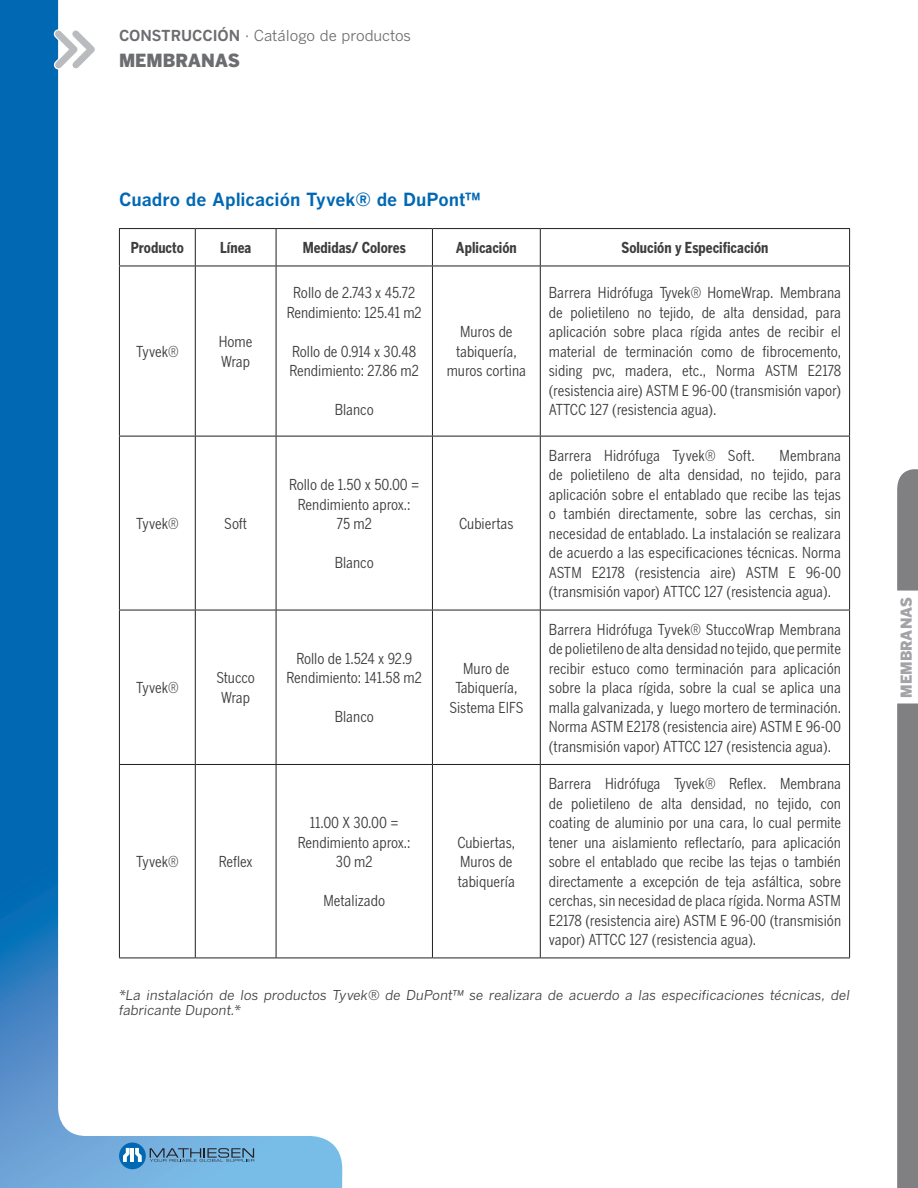
<style>
.page{position:relative;width:918px;height:1188px;background:#fff}
.page>*{position:absolute;margin:0;border:0;box-sizing:border-box;transform-origin:0 0}
.t1{font:700 18px "Benton Gothic";letter-spacing:-.005em;color:#0168b3}
.t2{font:900 18px "Benton Gothic";color:#6c6d70}
.t3{font:condensed 15px/19.5px "Benton Gothic";color:#3e3e3f;text-align:center}
.t4{font:700 condensed 15px "Benton Gothic";color:#3e3e3f}
.t5{font:15px "Benton Gothic";color:#6c6d70}
.t6{font:900 15px "Benton Gothic";letter-spacing:-.005em;color:#a3a3a7}
.t7{font:italic 13.5px/15px "Benton Gothic";color:#3e3e3f}
.s1{font-weight:700}
</style>
<div class="page">
<svg style="left:0;top:0;width:342px;height:1188px"></svg>
<svg style="left:150px;top:1148px;width:104px;height:14px"></svg>
<div style="left:119px;top:1143px;width:27px;height:26px;background:#0168b3;border-radius:50%"></div>
<svg style="left:123px;top:1148px;width:19px;height:14px"></svg>
<hr style="left:130px;top:1148px;width:4px;height:14px;background:#fff">
<svg style="left:897px;top:469px;width:21px;height:122px;background:#848487"></svg>
<div style="left:897px;top:703px;width:21px;height:485px;background:#808083"></div>
<svg style="left:53px;top:29px;width:44px;height:41px"></svg>
<hr style="left:119px;top:228px;width:76px;height:1px;background:#231f20">
<hr style="left:119px;top:229px;width:1px;height:37px;background:#231f20">
<hr style="left:195px;top:228px;width:81px;height:1px;background:#231f20">
<hr style="left:195px;top:229px;width:1px;height:37px;background:#231f20">
<hr style="left:276px;top:228px;width:156px;height:1px;background:#231f20">
<hr style="left:276px;top:229px;width:1px;height:37px;background:#231f20">
<hr style="left:432px;top:228px;width:108px;height:1px;background:#231f20">
<hr style="left:432px;top:229px;width:1px;height:37px;background:#231f20">
<hr style="left:540px;top:228px;width:310px;height:1px;background:#231f20">
<hr style="left:540px;top:229px;width:1px;height:37px;background:#231f20">
<hr style="left:849px;top:229px;width:1px;height:37px;background:#231f20">
<hr style="left:119px;top:266px;width:76px;height:1px;background:#231f20">
<hr style="left:119px;top:266px;width:1px;height:170px;background:#231f20">
<hr style="left:195px;top:266px;width:81px;height:1px;background:#231f20">
<hr style="left:195px;top:266px;width:1px;height:170px;background:#231f20">
<hr style="left:276px;top:266px;width:156px;height:1px;background:#231f20">
<hr style="left:276px;top:266px;width:1px;height:170px;background:#231f20">
<hr style="left:432px;top:266px;width:108px;height:1px;background:#231f20">
<hr style="left:432px;top:266px;width:1px;height:170px;background:#231f20">
<hr style="left:540px;top:266px;width:310px;height:1px;background:#231f20">
<hr style="left:540px;top:266px;width:1px;height:170px;background:#231f20">
<hr style="left:849px;top:266px;width:1px;height:170px;background:#231f20">
<hr style="left:119px;top:436px;width:76px;height:1px;background:#231f20">
<hr style="left:119px;top:436px;width:1px;height:174px;background:#231f20">
<hr style="left:195px;top:436px;width:81px;height:1px;background:#231f20">
<hr style="left:195px;top:436px;width:1px;height:174px;background:#231f20">
<hr style="left:276px;top:436px;width:156px;height:1px;background:#231f20">
<hr style="left:276px;top:436px;width:1px;height:174px;background:#231f20">
<hr style="left:432px;top:436px;width:108px;height:1px;background:#231f20">
<hr style="left:432px;top:436px;width:1px;height:174px;background:#231f20">
<hr style="left:540px;top:436px;width:310px;height:1px;background:#231f20">
<hr style="left:540px;top:436px;width:1px;height:174px;background:#231f20">
<hr style="left:849px;top:436px;width:1px;height:174px;background:#231f20">
<hr style="left:119px;top:610px;width:76px;height:1px;background:#231f20">
<hr style="left:119px;top:610px;width:1px;height:154px;background:#231f20">
<hr style="left:195px;top:610px;width:81px;height:1px;background:#231f20">
<hr style="left:195px;top:610px;width:1px;height:154px;background:#231f20">
<hr style="left:276px;top:610px;width:156px;height:1px;background:#231f20">
<hr style="left:276px;top:610px;width:1px;height:154px;background:#231f20">
<hr style="left:432px;top:610px;width:108px;height:1px;background:#231f20">
<hr style="left:432px;top:610px;width:1px;height:154px;background:#231f20">
<hr style="left:540px;top:610px;width:310px;height:1px;background:#231f20">
<hr style="left:540px;top:610px;width:1px;height:154px;background:#231f20">
<hr style="left:849px;top:610px;width:1px;height:154px;background:#231f20">
<hr style="left:119px;top:764px;width:76px;height:1px;background:#231f20">
<hr style="left:119px;top:765px;width:1px;height:193px;background:#231f20">
<hr style="left:119px;top:958px;width:76px;height:1px;background:#231f20">
<hr style="left:195px;top:764px;width:81px;height:1px;background:#231f20">
<hr style="left:195px;top:765px;width:1px;height:193px;background:#231f20">
<hr style="left:276px;top:764px;width:156px;height:1px;background:#231f20">
<hr style="left:276px;top:765px;width:1px;height:193px;background:#231f20">
<hr style="left:432px;top:764px;width:108px;height:1px;background:#231f20">
<hr style="left:432px;top:765px;width:1px;height:193px;background:#231f20">
<hr style="left:540px;top:764px;width:310px;height:1px;background:#231f20">
<hr style="left:540px;top:765px;width:1px;height:193px;background:#231f20">
<hr style="left:849px;top:765px;width:1px;height:193px;background:#231f20">
<hr style="left:195px;top:958px;width:81px;height:1px;background:#231f20">
<hr style="left:276px;top:958px;width:156px;height:1px;background:#231f20">
<hr style="left:432px;top:958px;width:108px;height:1px;background:#231f20">
<hr style="left:540px;top:958px;width:310px;height:1px;background:#231f20">
<p class="t5" style="left:119px;top:26px;width:294px"><span class="s1">CONSTRUCCIÓN</span> · Catálogo de productos</p>
<p class="t2" style="left:119px;top:49px;width:122px">MEMBRANAS</p>
<p class="t1" style="left:119px;top:188px;width:363px">Cuadro de Aplicación Tyvek® de DuPont™</p>
<p class="t4" style="left:131px;top:239px;width:54px">Producto</p>
<p class="t4" style="left:220px;top:239px;width:33px">Línea</p>
<p class="t4" style="left:303px;top:239px;width:105px">Medidas/ Colores</p>
<p class="t4" style="left:456px;top:239px;width:62px">Aplicación</p>
<p class="t4" style="left:621px;top:239px;width:148px">Solución y Especificación</p>
<p class="t3" style="left:136px;top:342px;width:44px">Tyvek®</p>
<p class="t3" style="left:219px;top:332px;width:35px;text-align:left">Home<br>Wrap</p>
<p class="t3" style="left:136px;top:514px;width:44px">Tyvek®</p>
<p class="t3" style="left:224px;top:514px;width:24px">Soft</p>
<p class="t3" style="left:136px;top:678px;width:44px">Tyvek®</p>
<p class="t3" style="left:216px;top:668px;width:40px">Stucco<br>Wrap</p>
<p class="t3" style="left:136px;top:852px;width:44px">Tyvek®</p>
<p class="t3" style="left:219px;top:852px;width:35px">Reflex</p>
<p class="t3" style="left:287px;top:283px;width:137px">Rollo de 2.743 x 45.72<br>Rendimiento: 125.41 m2</p>
<p class="t3" style="left:290px;top:342px;width:131px;text-align:left">Rollo de 0.914 x 30.48<br>Rendimiento: 27.86 m2</p>
<p class="t3" style="left:335px;top:400px;width:41px">Blanco</p>
<p class="t3" style="left:289px;top:475px;width:132px">Rollo de 1.50 x 50.00 =<br>Rendimiento aprox.:<br>75 m2</p>
<p class="t3" style="left:335px;top:553px;width:41px">Blanco</p>
<p class="t3" style="left:287px;top:649px;width:137px">Rollo de 1.524 x 92.9<br>Rendimiento: 141.58 m2</p>
<p class="t3" style="left:335px;top:707px;width:41px">Blanco</p>
<p class="t3" style="left:298px;top:813px;width:114px">11.00 X 30.00 =<br>Rendimiento aprox.:<br>30 m2</p>
<p class="t3" style="left:323px;top:891px;width:63px">Metalizado</p>
<p class="t3" style="left:447px;top:322px;width:81px">Muros de tabiquería, muros cortina</p>
<p class="t3" style="left:459px;top:514px;width:56px">Cubiertas</p>
<p class="t3" style="left:449px;top:658px;width:76px">Muro de<br>Tabiquería,<br>Sistema EIFS</p>
<p class="t3" style="left:458px;top:832px;width:59px;text-align:left">Cubiertas,<br>Muros de tabiquería</p>
<p class="t3" style="left:549px;top:283px;width:294px;text-align:justify">Barrera Hidrófuga Tyvek® HomeWrap. Membrana de polietileno no tejido, de alta densidad, para aplicación sobre placa rígida antes de recibir el material de terminación como de fibrocemento, siding pvc, madera, etc., Norma ASTM E2178 (resistencia aire) ASTM E 96-00 (transmisión vapor)<br>ATTCC 127 (resistencia agua).</p>
<p class="t3" style="left:549px;top:445px;width:207px">Barrera Hidrófuga Tyvek® Soft.</p>
<p class="t3" style="left:549px;top:445px;width:294px;text-align:justify;text-indent:231px">Membrana de polietileno de alta densidad, no tejido, para aplicación sobre el entablado que recibe las tejas o también directamente, sobre las cerchas, sin necesidad de entablado. La instalación se realizara de acuerdo a las especificaciones técnicas. Norma ASTM E2178 (resistencia aire) ASTM E 96-00 (transmisión vapor) ATTCC 127 (resistencia agua).</p>
<p class="t3" style="left:549px;top:619px;width:294px;text-align:justify">Barrera Hidrófuga Tyvek® StuccoWrap Membrana de polietileno de alta densidad no tejido, que permite recibir estuco como terminación para aplicación sobre la placa rígida, sobre la cual se aplica una malla galvanizada, y luego mortero de terminación.<br>Norma ASTM E2178 (resistencia aire) ASTM E 96-00 (transmisión vapor) ATTCC 127 (resistencia agua).</p>
<p class="t3" style="left:549px;top:774px;width:294px;text-align:justify">Barrera Hidrófuga Tyvek® Reflex. Membrana de polietileno de alta densidad, no tejido, con coating de aluminio por una cara, lo cual permite tener una aislamiento reflectarío, para aplicación sobre el entablado que recibe las tejas o también directamente a excepción de teja asfáltica, sobre cerchas, sin necesidad de placa rígida. Norma ASTM E2178 (resistencia aire) ASTM E 96-00 (transmisión vapor) ATTCC 127 (resistencia agua).</p>
<p class="t7" style="left:119px;top:987px;width:732px">*La instalación de los productos Tyvek® de DuPont™ se realizara de acuerdo a las especificaciones técnicas, del fabricante Dupont.*</p>
<p class="t6" style="left:897px;top:698px;width:102px;rotate:-90deg">MEMBRANAS</p>
</div>
